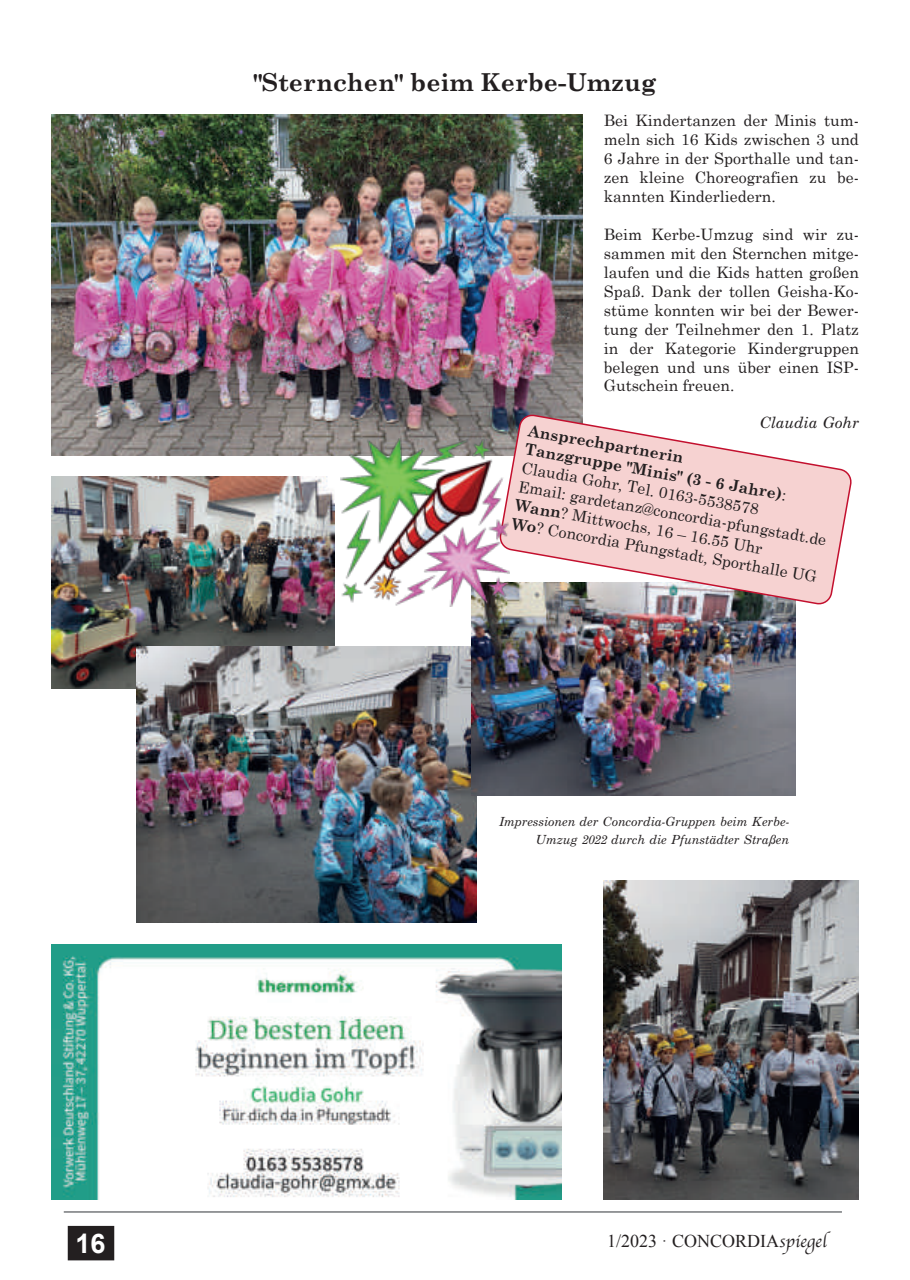
<style>
.page{position:relative;width:910px;height:1280px;background:#fff}
.page>*{position:absolute;margin:0;border:0;box-sizing:border-box;transform-origin:0 0}
.t1{font:700 27px "Arial";color:#fff}
.t2{font:700 24.75px "Century Schoolbook";color:#231f20}
.t3{font:18px "Times New Roman";color:#231f20}
.t4{font:15.75px/18.9px "Century Schoolbook";color:#231f20;text-align:justify}
.t5{font:italic 15.75px "M Century Schoolbook";letter-spacing:-.005em;color:#231f20}
.t6{font:italic 12.75px/18px "M Century Schoolbook";letter-spacing:-.005em;color:#231f20;text-align:right}
.s1{font-weight:700}
.s2{font-family:"Apple Chancery"}
</style>
<div class="page">
<div style="left:69px;top:1227px;width:45px;height:33px;background:#231f20"></div>
<div style="left:68px;top:1226px;width:46px;height:34px;border:2px solid #231f20"></div>
<hr style="left:64px;top:1211px;width:778px;height:2px;background:#75787b">
<img style="left:51px;top:944px;width:510px;height:255px">
<img style="left:604px;top:880px;width:255px;height:319px">
<img style="left:51px;top:476px;width:284px;height:213px">
<img style="left:136px;top:646px;width:340px;height:277px">
<img style="left:472px;top:606px;width:323px;height:189px">
<img style="left:51px;top:115px;width:532px;height:340px">
<svg style="left:497px;top:412px;width:355px;height:195px"></svg>
<img style="left:340px;top:438px;width:170px;height:168px">
<h2 class="t2" style="left:254px;top:66px;width:404px">"Sternchen" beim Kerbe-Umzug</h2>
<p class="t4" style="left:604px;top:111px;width:257px">Bei Kindertanzen der Minis tum&shy;meln sich 16 Kids zwischen 3 und 6 Jahre in der Sporthalle und tan&shy;zen kleine Choreografien zu be&shy;kannten Kinderliedern.</p>
<p class="t4" style="left:604px;top:224px;width:257px">Beim Kerbe-Umzug sind wir zu&shy;sammen mit den Sternchen mitge&shy;laufen und die Kids hatten großen Spaß. Dank der tollen Geisha-Ko&shy;stüme konnten wir bei der Bewer&shy;tung der Teilnehmer den 1. Platz in der Kategorie Kindergruppen belegen und uns über einen ISP-Gutschein freuen.</p>
<p class="t5" style="left:759px;top:414px;width:101px">Claudia Gohr</p>
<p class="t4" style="left:530px;top:420px;width:314px;text-align:left;rotate:10deg"><span class="s1">Ansprechpartnerin<br>Tanzgruppe "Minis" (3 - 6 Jahre)</span>:<br>Claudia Gohr, Tel. 0163-5538578<br>Email: gardetanz@concordia-pfungstadt.de <span class="s1">Wann</span>? Mittwochs, 16 – 16.55 Uhr<br><span class="s1">Wo</span>? Concordia Pfungstadt, Sporthalle UG</p>
<p class="t6" style="left:499px;top:812px;width:292px">Impressionen der Concordia-Gruppen beim Kerbe-<br>Umzug 2022 durch die Pfunstädter Straßen</p>
<h1 class="t1" style="left:75px;top:1229px;width:32px">16</h1>
<p class="t3" style="left:607px;top:1231px;width:221px">1/2023 · CONCORDIA<span class="s2">spiegel</span></p>
</div>
